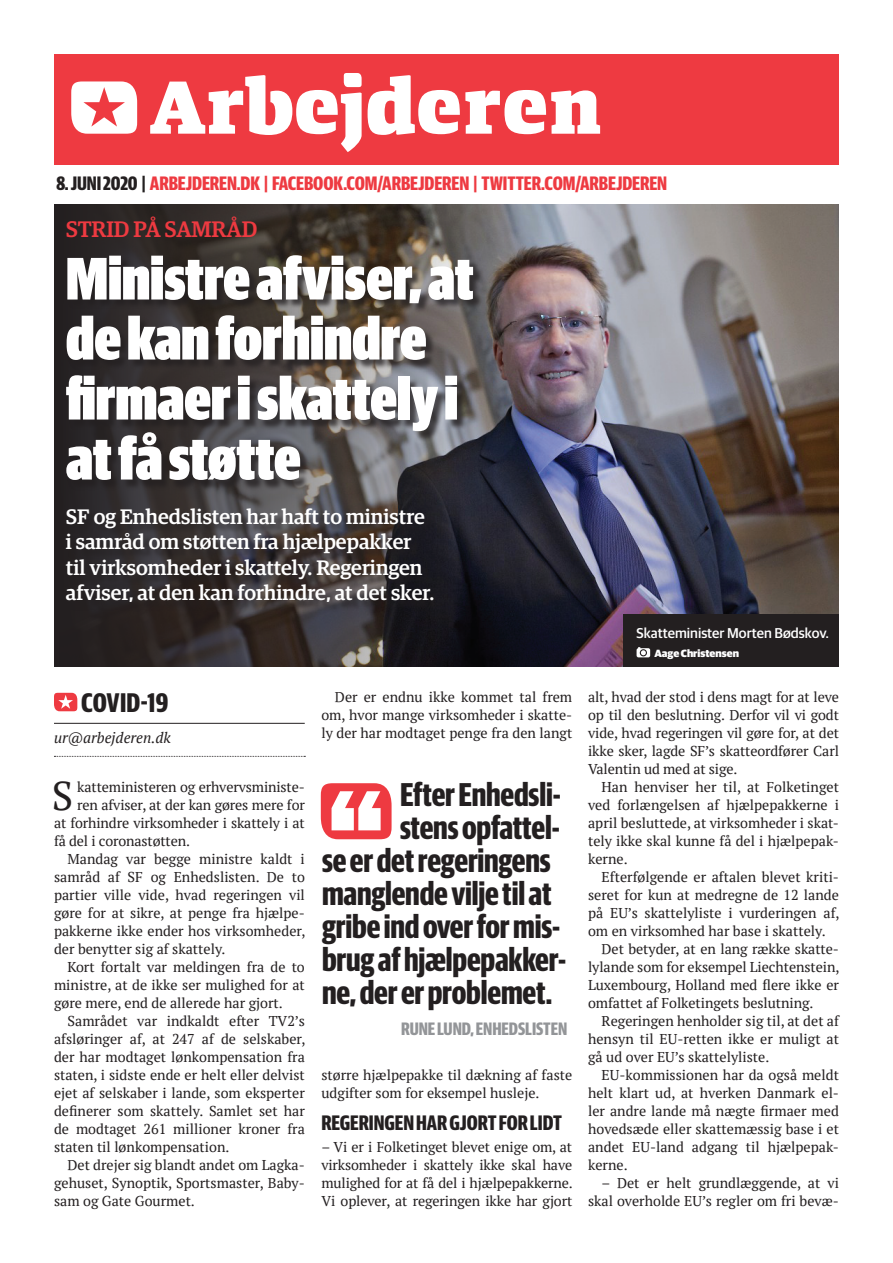
<style>
.page{position:relative;width:893px;height:1263px;background:#fff}
.page>*{position:absolute;margin:0;border:0;box-sizing:border-box;transform-origin:0 0}
.t1{font:900 60px/60px "Guardian Sans X Cond";color:#fff}
.t2{font:39.9px "PT Serif";color:#231f20}
.t3{font:700 33px "Guardian Sans X Cond";letter-spacing:-.005em;color:#231f20}
.t4{font:700 27px "Guardian Sans X Cond";letter-spacing:.01em;color:#231f20}
.t5{font:500 22.5px "Guardian Egyp";letter-spacing:-.005em;color:#ee3a41}
.t6{font:500 21px/25.5px "Guardian Egyp";color:#fff}
.t7{font:700 21px "Guardian Sans X Cond";color:#231f20}
.t8{font:700 19.5px "Guardian Sans X Cond";letter-spacing:-.005em;color:#ee3a41}
.t9{font:700 18px "Guardian Sans X Cond";letter-spacing:-.01em;color:#939598}
.t10{font:italic 15px "PT Serif";color:#231f20}
.t11{font:14.25px/18px "PT Serif";color:#231f20;text-align:justify}
.t12{font:500 14.25px "Guardian Sans";color:#fff}
.t13{font:900 10.5px "Guardian Sans";color:#fff}
.s1{color:#231f20}
</style>
<div class="page">
<img style="left:492px;top:204px;width:347px;height:463px">
<svg style="left:54px;top:204px;width:438px;height:463px;background:#342f2e"></svg>
<div style="left:67px;top:257px;width:417px;height:233px;background:#231f20;opacity:.75"></div>
<div style="left:67px;top:510px;width:377px;height:103px;background:#231f20;opacity:.75"></div>
<div style="left:623px;top:614px;width:216px;height:53px;background:#231f20"></div>
<svg style="left:637px;top:647px;width:13px;height:10px"></svg>
<div style="left:54px;top:54px;width:785px;height:110px;background:#ee3a41"></div>
<svg style="left:71px;top:81px;width:66px;height:53px"></svg>
<svg style="left:368px;top:75px;width:232px;height:60px"></svg>
<svg style="left:150px;top:73px;width:212px;height:79px"></svg>
<svg style="left:321px;top:783px;width:71px;height:56px"></svg>
<hr style="left:54px;top:723px;width:251px;height:1px;background:#231f20">
<svg style="left:54px;top:756px;width:251px;height:1px"></svg>
<svg style="left:54px;top:693px;width:23px;height:18px"></svg>
<h3 class="t8" style="left:56px;top:169px;width:612px"><span class="s1">8. JUNI 2020 |</span> ARBEJDEREN.DK | FACEBOOK.COM/ARBEJDEREN | TWITTER.COM/ARBEJDEREN</h3>
<h3 class="t5" style="left:66px;top:213px;width:193px">STRID PÅ SAMRÅD</h3>
<h1 class="t1" style="left:66px;top:244px;width:409px">Ministre afviser, at de kan forhindre firmaer i skattely i at få støtte</h1>
<h3 class="t6" style="left:66px;top:502px;width:370px">SF og Enhedslisten har haft to ministre i samråd om støtten fra hjælpepakker til virksomheder i skattely. Regeringen afviser, at den kan forhindre, at det sker.</h3>
<p class="t12" style="left:637px;top:622px;width:194px">Skatteminister Morten Bødskov.</p>
<p class="t13" style="left:654px;top:645px;width:86px">Aage Christensen</p>
<h3 class="t4" style="left:81px;top:683px;width:89px">COVID-19</h3>
<p class="t11" style="left:588px;top:688px;width:252px">alt, hvad der stod i dens magt for at leve op til den beslutning. Derfor vil vi godt vide, hvad regeringen vil gøre for, at det ikke sker, lagde SF’s skatteordfører Carl Valentin ud med at sige.</p>
<p class="t11" style="left:588px;top:778px;width:252px;text-indent:13px">Han henviser her til, at Folketinget ved forlængelsen af hjælpepakkerne i april besluttede, at virksomheder i skat&shy;tely ikke skal kunne få del i hjælpepak&shy;kerne.</p>
<p class="t11" style="left:602px;top:868px;width:239px">Efterfølgende er aftalen blevet kriti-</p>
<p class="t11" style="left:588px;top:886px;width:252px">seret for kun at medregne de 12 lande</p>
<p class="t11" style="left:588px;top:904px;width:253px">på EU’s skattelyliste i vurderingen af,</p>
<p class="t11" style="left:588px;top:922px;width:239px">om en virksomhed har base i skattely.</p>
<p class="t11" style="left:602px;top:940px;width:239px">Det betyder, at en lang række skatte-</p>
<p class="t11" style="left:588px;top:958px;width:253px">lylande som for eksempel Liechtenstein,</p>
<p class="t11" style="left:588px;top:976px;width:252px">Luxembourg, Holland med flere ikke er</p>
<p class="t11" style="left:588px;top:994px;width:227px">omfattet af Folketingets beslutning.</p>
<p class="t11" style="left:602px;top:1012px;width:239px">Regeringen henholder sig til, at det af</p>
<p class="t11" style="left:588px;top:1030px;width:252px">hensyn til EU-retten ikke er muligt at</p>
<p class="t11" style="left:588px;top:1048px;width:183px">gå ud over EU’s skattelyliste.</p>
<p class="t11" style="left:602px;top:1066px;width:239px">EU-kommissionen har da også meldt</p>
<p class="t11" style="left:588px;top:1084px;width:252px">helt klart ud, at hverken Danmark el-</p>
<p class="t11" style="left:588px;top:1102px;width:252px">ler andre lande må nægte firmaer med</p>
<p class="t11" style="left:588px;top:1120px;width:252px">hovedsæde eller skattemæssig base i et</p>
<p class="t11" style="left:588px;top:1138px;width:252px">andet EU-land adgang til hjælpepak-</p>
<p class="t11" style="left:588px;top:1156px;width:41px">kerne.</p>
<p class="t11" style="left:588px;top:1174px;width:252px;text-align:right">– Det er helt grundlæggende, at vi skal overholde EU’s regler om fri bevæ-</p>
<p class="t11" style="left:321px;top:688px;width:252px;text-indent:13px">Der er endnu ikke kommet tal frem om, hvor mange virksomheder i skatte&shy;ly der har modtaget penge fra den langt</p>
<p class="t10" style="left:54px;top:728px;width:118px">ur@arbejderen.dk</p>
<h2 class="t2" style="left:52px;top:770px;width:23px">S</h2>
<p class="t11" style="left:77px;top:778px;width:229px">katteministeren og erhvervsministe-</p>
<h3 class="t3" style="left:400px;top:771px;width:162px">Efter Enhedsli-</h3>
<h3 class="t3" style="left:400px;top:804px;width:161px">stens opfattel-</h3>
<h3 class="t3" style="left:322px;top:837px;width:230px">se er det regeringens</h3>
<h3 class="t3" style="left:322px;top:870px;width:231px">manglende vilje til at</h3>
<h3 class="t3" style="left:322px;top:903px;width:240px">gribe ind over for mis-</h3>
<h3 class="t3" style="left:322px;top:936px;width:246px">brug af hjælpepakker-</h3>
<h3 class="t3" style="left:322px;top:969px;width:232px">ne, der er problemet.</h3>
<p class="t9" style="left:401px;top:1016px;width:92px">Rune Lund, Enhed</p>
<p class="t9" style="left:518px;top:1016px;width:34px">slisten</p>
<p class="t11" style="left:77px;top:796px;width:229px">ren afviser, at der kan gøres mere for</p>
<p class="t11" style="left:54px;top:814px;width:252px">at forhindre virksomheder i skattely i at</p>
<p class="t11" style="left:54px;top:832px;width:138px">få del i coronastøtten.</p>
<p class="t11" style="left:67px;top:850px;width:239px">Mandag var begge ministre kaldt i</p>
<p class="t11" style="left:54px;top:868px;width:252px">samråd af SF og Enhedslisten. De to</p>
<p class="t11" style="left:54px;top:886px;width:252px">partier ville vide, hvad regeringen vil</p>
<p class="t11" style="left:54px;top:904px;width:252px">gøre for at sikre, at penge fra hjælpe-</p>
<p class="t11" style="left:54px;top:922px;width:253px">pakkerne ikke ender hos virksomheder,</p>
<p class="t11" style="left:54px;top:940px;width:173px">der benytter sig af skattely.</p>
<p class="t11" style="left:67px;top:958px;width:239px">Kort fortalt var meldingen fra de to</p>
<p class="t11" style="left:54px;top:976px;width:252px">ministre, at de ikke ser mulighed for at</p>
<p class="t11" style="left:54px;top:994px;width:230px">gøre mere, end de allerede har gjort.</p>
<p class="t11" style="left:67px;top:1012px;width:239px">Samrådet var indkaldt efter TV2’s</p>
<p class="t11" style="left:54px;top:1030px;width:253px">afsløringer af, at 247 af de selskaber,</p>
<p class="t11" style="left:54px;top:1048px;width:252px">der har modtaget lønkompensation fra</p>
<p class="t11" style="left:54px;top:1066px;width:252px">staten, i sidste ende er helt eller delvist</p>
<p class="t11" style="left:54px;top:1084px;width:252px">ejet af selskaber i lande, som eksperter</p>
<p class="t11" style="left:54px;top:1102px;width:252px">definerer som skattely. Samlet set har</p>
<p class="t11" style="left:54px;top:1120px;width:252px">de modtaget 261 millioner kroner fra</p>
<p class="t11" style="left:54px;top:1138px;width:177px">staten til lønkompensation.</p>
<p class="t11" style="left:67px;top:1156px;width:239px">Det drejer sig blandt andet om Lagka-</p>
<p class="t11" style="left:54px;top:1174px;width:252px">gehuset, Synoptik, Sportsmaster, Baby-</p>
<p class="t11" style="left:54px;top:1192px;width:142px">sam og Gate Gourmet.</p>
<p class="t11" style="left:321px;top:1066px;width:252px">større hjælpepakke til dækning af faste udgifter som for eksempel husleje.</p>
<h3 class="t7" style="left:321px;top:1107px;width:242px">REGERINGEN HAR GJORT FOR LIDT</h3>
<p class="t11" style="left:321px;top:1138px;width:253px">– Vi er i Folketinget blevet enige om, at virksomheder i skattely ikke skal have mulighed for at få del i hjælpepakkerne.<br>Vi oplever, at regeringen ikke har gjort</p>
</div>
